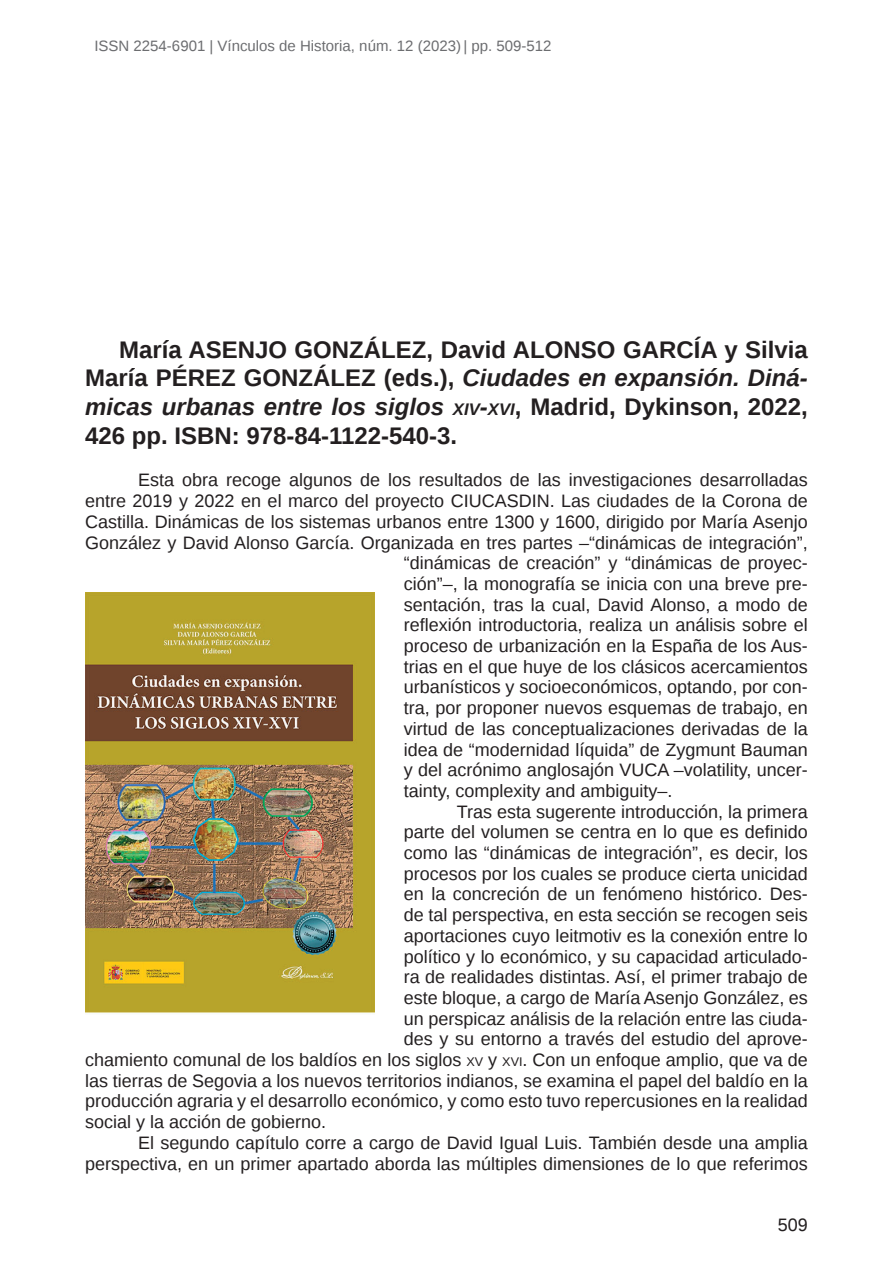
<style>
.page{position:relative;width:893px;height:1263px;background:#fff}
.page>*{position:absolute;margin:0;border:0;box-sizing:border-box;transform-origin:0 0}
.t1{font:700 24px/28.8px "Liberation Sans";color:#231f20;text-align:justify}
.t2{font:18px "Liberation Sans";color:#231f20}
.t3{font:15px "Liberation Sans";color:#6c6d70}
.s1{font-style:italic}
.s2{font-style:italic;font-size:16.8px}
.s3{font-size:12.6px}
</style>
<div class="page">
<img style="left:85px;top:592px;width:289px;height:421px">
<p class="t3" style="left:94px;top:38px;width:459px">ISSN 2254-6901 | Vínculos de Historia, núm. 12 (2023) | pp. 509-512</p>
<h1 class="t1" style="left:85px;top:334px;width:724px;text-indent:34px">María ASENJO GONZÁLEZ, David ALONSO GARCÍA y Silvia María PÉREZ GONZÁLEZ (eds.), <span class="s1">Ciudades en expansión. Diná&shy;micas urbanas entre los siglos</span> <span class="s2">XIV</span><span class="s1">-</span><span class="s2">XVI</span>, Madrid, Dykinson, 2022, 426 pp. ISBN: 978-84-1122-540-3.</h1>
<p class="t2" style="left:138px;top:470px;width:671px">Esta obra recoge algunos de los resultados de las investigaciones desarrolladas</p>
<p class="t2" style="left:85px;top:491px;width:724px">entre 2019 y 2022 en el marco del proyecto CIUCASDIN. Las ciudades de la Corona de</p>
<p class="t2" style="left:85px;top:511px;width:724px">Castilla. Dinámicas de los sistemas urbanos entre 1300 y 1600, dirigido por María Asenjo</p>
<p class="t2" style="left:85px;top:532px;width:724px">González y David Alonso García. Organizada en tres partes –“dinámicas de integración”,</p>
<p class="t2" style="left:404px;top:553px;width:406px">“dinámicas de creación” y “dinámicas de proyec-</p>
<p class="t2" style="left:404px;top:573px;width:406px">ción”–, la monografía se inicia con una breve pre-</p>
<p class="t2" style="left:404px;top:594px;width:406px">sentación, tras la cual, David Alonso, a modo de</p>
<p class="t2" style="left:404px;top:615px;width:406px">reflexión introductoria, realiza un análisis sobre el</p>
<p class="t2" style="left:404px;top:636px;width:406px">proceso de urbanización en la España de los Aus-</p>
<p class="t2" style="left:404px;top:656px;width:406px">trias en el que huye de los clásicos acercamientos</p>
<p class="t2" style="left:404px;top:677px;width:406px">urbanísticos y socioeconómicos, optando, por con-</p>
<p class="t2" style="left:404px;top:698px;width:406px">tra, por proponer nuevos esquemas de trabajo, en</p>
<p class="t2" style="left:404px;top:718px;width:406px">virtud de las conceptualizaciones derivadas de la</p>
<p class="t2" style="left:404px;top:739px;width:406px">idea de “modernidad líquida” de Zygmunt Bauman</p>
<p class="t2" style="left:404px;top:760px;width:406px">y del acrónimo anglosajón VUCA –volatility, uncer-</p>
<p class="t2" style="left:404px;top:780px;width:270px">tainty, complexity and ambiguity–.</p>
<p class="t2" style="left:457px;top:801px;width:352px">Tras esta sugerente introducción, la primera</p>
<p class="t2" style="left:404px;top:822px;width:406px">parte del volumen se centra en lo que es definido</p>
<p class="t2" style="left:404px;top:843px;width:406px">como las “dinámicas de integración”, es decir, los</p>
<p class="t2" style="left:404px;top:863px;width:406px">procesos por los cuales se produce cierta unicidad</p>
<p class="t2" style="left:404px;top:884px;width:406px">en la concreción de un fenómeno histórico. Des-</p>
<p class="t2" style="left:404px;top:905px;width:406px">de tal perspectiva, en esta sección se recogen seis</p>
<p class="t2" style="left:404px;top:925px;width:406px">aportaciones cuyo leitmotiv es la conexión entre lo</p>
<p class="t2" style="left:404px;top:946px;width:406px">político y lo económico, y su capacidad articulado-</p>
<p class="t2" style="left:404px;top:967px;width:406px">ra de realidades distintas. Así, el primer trabajo de</p>
<p class="t2" style="left:404px;top:987px;width:406px">este bloque, a cargo de María Asenjo González, es</p>
<p class="t2" style="left:404px;top:1008px;width:406px">un perspicaz análisis de la relación entre las ciuda-</p>
<p class="t2" style="left:404px;top:1029px;width:406px">des y su entorno a través del estudio del aprove-</p>
<p class="t2" style="left:85px;top:1050px;width:724px">chamiento comunal de los baldíos en los siglos <span class="s3">XV</span> y <span class="s3">XVI</span>. Con un enfoque amplio, que va de</p>
<p class="t2" style="left:85px;top:1070px;width:724px">las tierras de Segovia a los nuevos territorios indianos, se examina el papel del baldío en la</p>
<p class="t2" style="left:85px;top:1091px;width:724px">producción agraria y el desarrollo económico, y como esto tuvo repercusiones en la realidad</p>
<p class="t2" style="left:85px;top:1112px;width:243px">social y la acción de gobierno.</p>
<p class="t2" style="left:138px;top:1132px;width:671px">El segundo capítulo corre a cargo de David Igual Luis. También desde una amplia</p>
<p class="t2" style="left:85px;top:1154px;width:724px">perspectiva, en un primer apartado aborda las múltiples dimensiones de lo que referimos</p>
<p class="t2" style="left:778px;top:1215px;width:32px">509</p>
</div>
